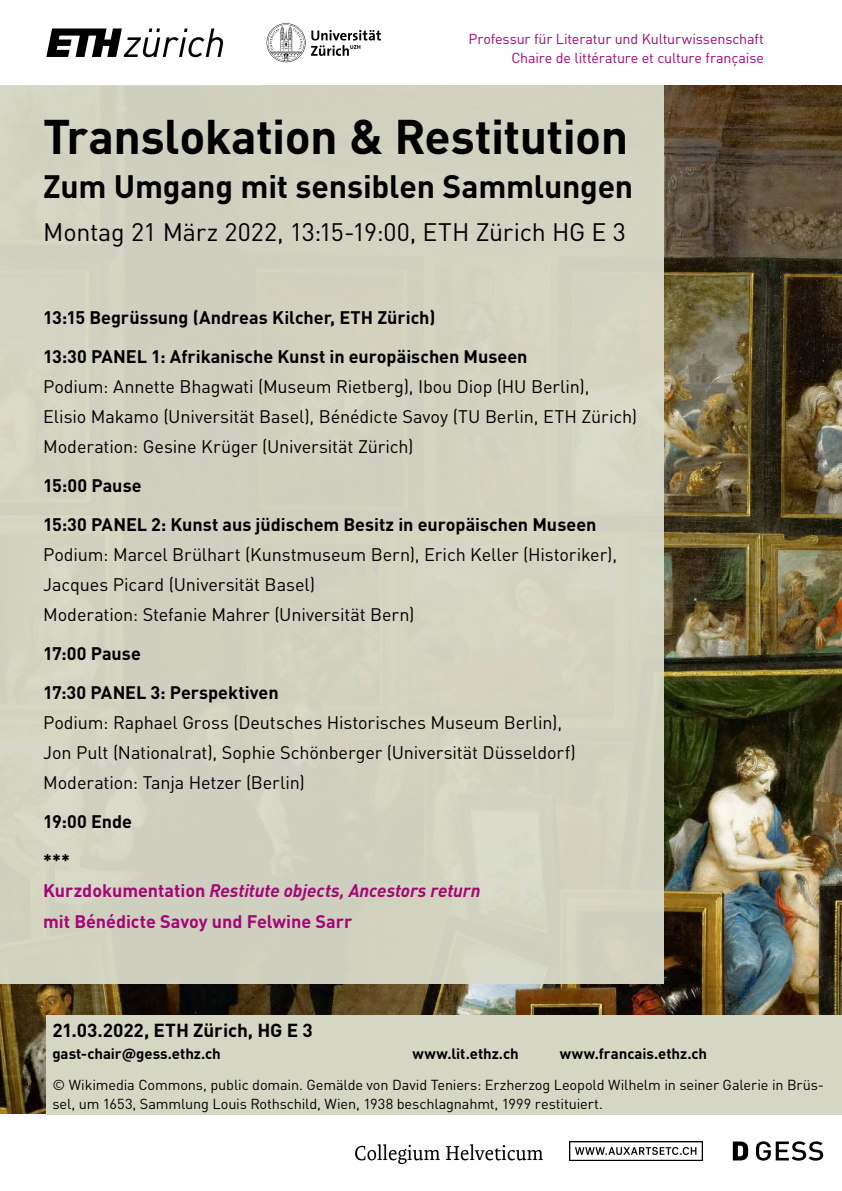
<style>
.page{position:relative;width:842px;height:1191px;background:#fff}
.page>*{position:absolute;margin:0;border:0;box-sizing:border-box;transform-origin:0 0}
.t1{font:700 48px "DIN Pro";letter-spacing:-.015em;color:#000}
.t2{font:700 32px "DIN Pro";letter-spacing:-.01em;color:#000}
.t3{font:25px "DIN Pro";letter-spacing:-.01em;color:#000}
.t4{font:700 18.6px "DIN Pro";letter-spacing:-.005em;color:#000}
.t5{font:18px/30px "DIN Pro";letter-spacing:-.005em;color:#000}
.t6{font:700 18px/39px "DIN Pro";letter-spacing:-.005em;color:#000}
.t7{font:700 18px/30px "DIN Pro";letter-spacing:-.005em;color:#a50575}
.t8{font:700 14.9px "DIN Pro";letter-spacing:-.005em;color:#000}
.t9{font:14.4px/19px "DIN Pro";letter-spacing:-.01em;color:#000}
.t10{font:14.3px/18.6px "DIN Pro";letter-spacing:-.01em;color:#a50575;text-align:right}
.s1{font-style:italic}
</style>
<div class="page">
<img style="left:0;top:85px;width:842px;height:1028px">
<svg style="left:267px;top:23px;width:114px;height:39px"></svg>
<svg style="left:733px;top:1141px;width:15px;height:19px"></svg>
<svg style="left:756px;top:1141px;width:67px;height:19px"></svg>
<div style="left:0;top:85px;width:663px;height:899px;background:#d2d2c0"></div>
<svg style="left:46px;top:28px;width:177px;height:30px"></svg>
<img style="left:569px;top:1141px;width:133px;height:19px">
<div style="left:47px;top:1015px;width:795px;height:99px;background:#d5d7c4"></div>
<img style="left:355px;top:1144px;width:187px;height:19px">
<p class="t10" style="left:468px;top:28px;width:297px">Professur für Literatur und Kulturwissenschaft<br>Chaire de littérature et culture française</p>
<h1 class="t1" style="left:43px;top:97px;width:586px">Translokation &amp; Restitution</h1>
<h2 class="t2" style="left:43px;top:160px;width:591px">Zum Umgang mit sensiblen Sammlungen</h2>
<h3 class="t3" style="left:43px;top:212px;width:584px">Montag 21 März 2022, 13:15-19:00, ETH Zürich HG E 3</h3>
<p class="t6" style="left:43px;top:296px;width:486px">13:15 Begrüssung (Andreas Kilcher, ETH Zürich)<br>13:30 PANEL 1: Afrikanische Kunst in europäischen Museen</p>
<p class="t5" style="left:43px;top:370px;width:595px">Podium: Annette Bhagwati (Museum Rietberg), Ibou Diop (HU Berlin),<br>Elisio Makamo (Universität Basel), Bénédicte Savoy (TU Berlin, ETH Zürich)<br>Moderation: Gesine Krüger (Universität Zürich)</p>
<p class="t6" style="left:43px;top:464px;width:555px">15:00 Pause<br>15:30 PANEL 2: Kunst aus jüdischem Besitz in europäischen Museen</p>
<p class="t5" style="left:43px;top:538px;width:575px">Podium: Marcel Brülhart (Kunstmuseum Bern), Erich Keller (Historiker),<br>Jacques Picard (Universität Basel)<br>Moderation: Stefanie Mahrer (Universität Bern)</p>
<p class="t6" style="left:43px;top:632px;width:237px">17:00 Pause<br>17:30 PANEL 3: Perspektiven</p>
<p class="t5" style="left:43px;top:706px;width:534px">Podium: Raphael Gross (Deutsches Historisches Museum Berlin),<br>Jon Pult (Nationalrat), Sophie Schönberger (Universität Düsseldorf)<br>Moderation: Tanja Hetzer (Berlin)</p>
<p class="t6" style="left:43px;top:800px;width:90px">19:00 Ende ***</p>
<p class="t7" style="left:43px;top:874px;width:439px">Kurzdokumentation <span class="s1">Restitute objects, Ancestors return </span>mit Bénédicte Savoy und Felwine Sarr</p>
<p class="t4" style="left:52px;top:1014px;width:262px">21.03.2022, ETH Zürich, HG E 3</p>
<p class="t8" style="left:52px;top:1040px;width:170px">gast-chair@gess.ethz.ch</p>
<p class="t8" style="left:412px;top:1040px;width:108px">www.lit.ethz.ch</p>
<p class="t8" style="left:560px;top:1040px;width:149px">www.francais.ethz.ch</p>
<p class="t9" style="left:52px;top:1073px;width:773px">© Wikimedia Commons, public domain. Gemälde von David Teniers: Erzherzog Leopold Wilhelm in seiner Galerie in Brüs&shy;sel, um 1653, Sammlung Louis Rothschild, Wien, 1938 beschlagnahmt, 1999 restituiert.</p>
</div>
